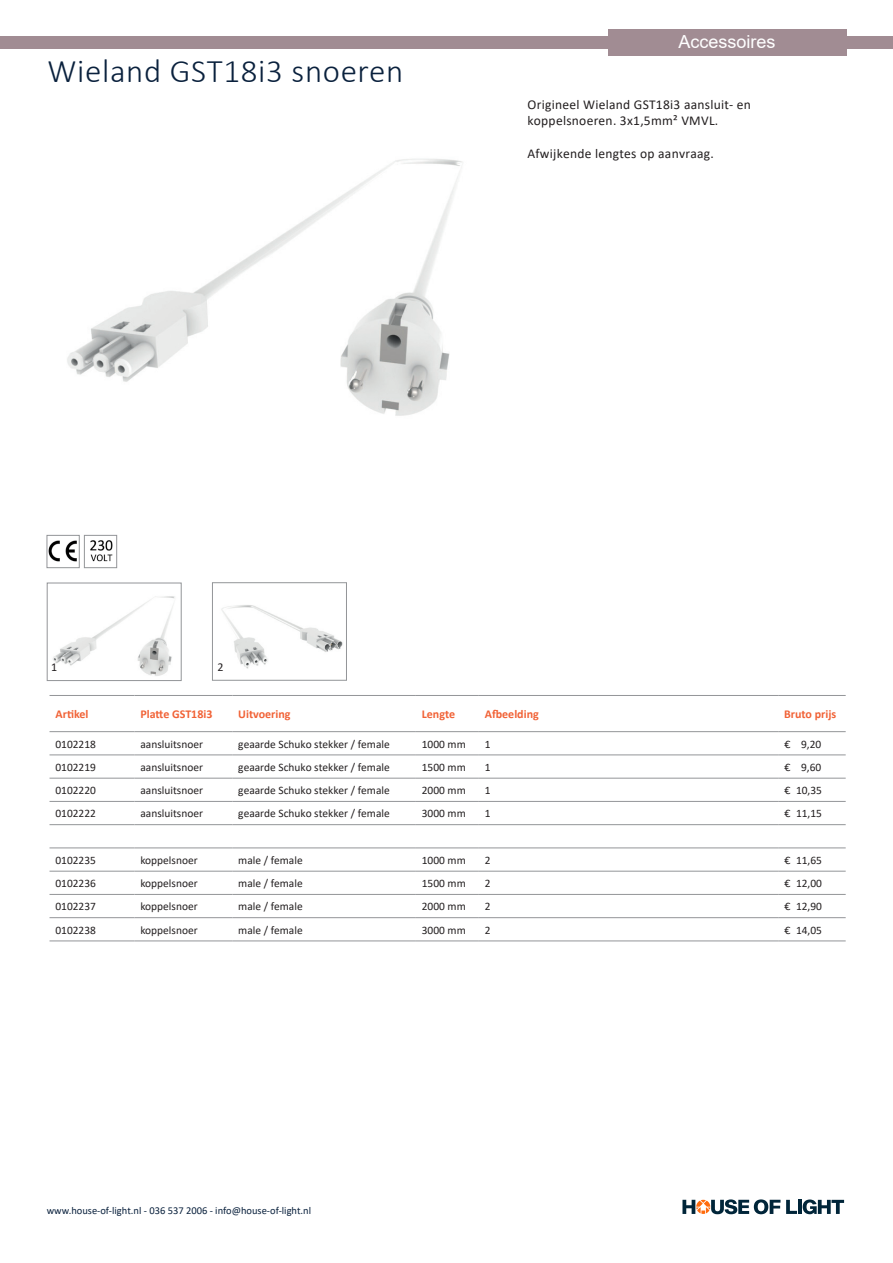
<style>
.page{position:relative;width:893px;height:1263px;background:#fff}
.page>*{position:absolute;margin:0;border:0;box-sizing:border-box;transform-origin:0 0}
.t1{font:300 33px "Calibri";letter-spacing:.02em;color:#0a213d}
.t2{font:18px "Arial";color:#fff}
.t3{font:13.5px/16.2px "Calibri";letter-spacing:.02em;color:#231f20}
.t4{font:700 12px "Calibri";color:#f16236}
.t5{font:12px "Calibri";color:#231f20}
.t6{font:11.4px "Calibri";color:#231f20}
.t7{font:10.5px "Calibri";color:#0a213d}
</style>
<div class="page">
<svg style="left:786px;top:1200px;width:11px;height:14px"></svg>
<hr style="left:798px;top:1200px;width:4px;height:14px;background:#002539">
<svg style="left:803px;top:1199px;width:41px;height:15px"></svg>
<svg style="left:682px;top:1199px;width:98px;height:15px"></svg>
<div style="left:0;top:36px;width:893px;height:13px;background:#a18c93"></div>
<div style="left:608px;top:29px;width:238px;height:26px;background:#a18c93"></div>
<img style="left:49px;top:540px;width:28px;height:22px">
<div style="left:47px;top:535px;width:32px;height:33px;border:1px solid #939598"></div>
<img style="left:90px;top:540px;width:23px;height:22px">
<div style="left:84px;top:535px;width:33px;height:33px;border:1px solid #939598"></div>
<hr style="left:50px;top:695px;width:84px;height:1px;background:#939598">
<hr style="left:134px;top:695px;width:98px;height:1px;background:#939598">
<hr style="left:232px;top:695px;width:184px;height:1px;background:#939598">
<hr style="left:416px;top:695px;width:63px;height:1px;background:#939598">
<hr style="left:479px;top:695px;width:299px;height:1px;background:#939598">
<hr style="left:778px;top:695px;width:68px;height:1px;background:#939598">
<hr style="left:50px;top:731px;width:84px;height:1px;background:#939598">
<hr style="left:134px;top:731px;width:98px;height:1px;background:#939598">
<hr style="left:232px;top:731px;width:184px;height:1px;background:#939598">
<hr style="left:416px;top:731px;width:63px;height:1px;background:#939598">
<hr style="left:479px;top:731px;width:299px;height:1px;background:#939598">
<hr style="left:778px;top:731px;width:68px;height:1px;background:#939598">
<hr style="left:50px;top:755px;width:84px;height:1px;background:#939598">
<hr style="left:134px;top:755px;width:98px;height:1px;background:#939598">
<hr style="left:232px;top:755px;width:184px;height:1px;background:#939598">
<hr style="left:416px;top:755px;width:63px;height:1px;background:#939598">
<hr style="left:479px;top:755px;width:299px;height:1px;background:#939598">
<hr style="left:778px;top:755px;width:68px;height:1px;background:#939598">
<hr style="left:50px;top:778px;width:84px;height:1px;background:#939598">
<hr style="left:134px;top:778px;width:98px;height:1px;background:#939598">
<hr style="left:232px;top:778px;width:184px;height:1px;background:#939598">
<hr style="left:416px;top:778px;width:63px;height:1px;background:#939598">
<hr style="left:479px;top:778px;width:299px;height:1px;background:#939598">
<hr style="left:778px;top:778px;width:68px;height:1px;background:#939598">
<hr style="left:50px;top:801px;width:84px;height:1px;background:#939598">
<hr style="left:134px;top:801px;width:98px;height:1px;background:#939598">
<hr style="left:232px;top:801px;width:184px;height:1px;background:#939598">
<hr style="left:416px;top:801px;width:63px;height:1px;background:#939598">
<hr style="left:479px;top:801px;width:299px;height:1px;background:#939598">
<hr style="left:778px;top:801px;width:68px;height:1px;background:#939598">
<hr style="left:50px;top:824px;width:84px;height:1px;background:#939598">
<hr style="left:134px;top:824px;width:98px;height:1px;background:#939598">
<hr style="left:232px;top:824px;width:184px;height:1px;background:#939598">
<hr style="left:416px;top:824px;width:63px;height:1px;background:#939598">
<hr style="left:479px;top:824px;width:299px;height:1px;background:#939598">
<hr style="left:778px;top:824px;width:68px;height:1px;background:#939598">
<hr style="left:50px;top:848px;width:84px;height:1px;background:#939598">
<hr style="left:134px;top:848px;width:98px;height:1px;background:#939598">
<hr style="left:232px;top:848px;width:184px;height:1px;background:#939598">
<hr style="left:416px;top:848px;width:63px;height:1px;background:#939598">
<hr style="left:479px;top:848px;width:299px;height:1px;background:#939598">
<hr style="left:778px;top:848px;width:68px;height:1px;background:#939598">
<hr style="left:50px;top:871px;width:84px;height:1px;background:#939598">
<hr style="left:134px;top:871px;width:98px;height:1px;background:#939598">
<hr style="left:232px;top:871px;width:184px;height:1px;background:#939598">
<hr style="left:416px;top:871px;width:63px;height:1px;background:#939598">
<hr style="left:479px;top:871px;width:299px;height:1px;background:#939598">
<hr style="left:778px;top:871px;width:68px;height:1px;background:#939598">
<hr style="left:50px;top:894px;width:84px;height:1px;background:#939598">
<hr style="left:134px;top:894px;width:98px;height:1px;background:#939598">
<hr style="left:232px;top:894px;width:184px;height:1px;background:#939598">
<hr style="left:416px;top:894px;width:63px;height:1px;background:#939598">
<hr style="left:479px;top:894px;width:299px;height:1px;background:#939598">
<hr style="left:778px;top:894px;width:68px;height:1px;background:#939598">
<hr style="left:50px;top:917px;width:84px;height:1px;background:#939598">
<hr style="left:134px;top:917px;width:98px;height:1px;background:#939598">
<hr style="left:232px;top:917px;width:184px;height:1px;background:#939598">
<hr style="left:416px;top:917px;width:63px;height:1px;background:#939598">
<hr style="left:479px;top:917px;width:299px;height:1px;background:#939598">
<hr style="left:778px;top:917px;width:68px;height:1px;background:#939598">
<hr style="left:50px;top:941px;width:84px;height:1px;background:#939598">
<hr style="left:134px;top:941px;width:98px;height:1px;background:#939598">
<hr style="left:232px;top:941px;width:184px;height:1px;background:#939598">
<hr style="left:416px;top:941px;width:63px;height:1px;background:#939598">
<hr style="left:479px;top:941px;width:299px;height:1px;background:#939598">
<hr style="left:778px;top:941px;width:68px;height:1px;background:#939598">
<img style="left:67px;top:159px;width:396px;height:257px">
<img style="left:221px;top:605px;width:122px;height:64px">
<div style="left:212px;top:582px;width:135px;height:99px;border:1px solid #939598"></div>
<img style="left:53px;top:596px;width:122px;height:80px">
<div style="left:47px;top:583px;width:135px;height:98px;border:1px solid #939598"></div>
<p class="t1" style="left:47px;top:50px;width:357px">Wieland GST18i3 snoeren</p>
<h2 class="t2" style="left:678px;top:29px;width:99px">Accessoires</h2>
<p class="t3" style="left:527px;top:96px;width:225px">Origineel Wieland GST18i3 aansluit- en koppelsnoeren. 3x1,5mm² VMVL.</p>
<p class="t3" style="left:527px;top:145px;width:188px">Afwijkende lengtes op aanvraag.</p>
<p class="t5" style="left:51px;top:659px;width:8px">1</p>
<p class="t5" style="left:217px;top:659px;width:8px">2</p>
<p class="t4" style="left:56px;top:706px;width:34px">Artikel</p>
<p class="t4" style="left:140px;top:706px;width:73px">Platte GST18i3</p>
<p class="t4" style="left:238px;top:706px;width:54px">Uitvoering</p>
<p class="t4" style="left:422px;top:706px;width:35px">Lengte</p>
<p class="t4" style="left:485px;top:706px;width:55px">Afbeelding</p>
<p class="t4" style="left:784px;top:706px;width:54px">Bruto prijs</p>
<p class="t6" style="left:56px;top:736px;width:42px">0102218</p>
<p class="t6" style="left:140px;top:736px;width:64px">aansluitsnoer</p>
<p class="t6" style="left:238px;top:736px;width:153px">geaarde Schuko stekker / female</p>
<p class="t6" style="left:422px;top:736px;width:45px">1000 mm</p>
<p class="t6" style="left:485px;top:736px;width:7px">1</p>
<p class="t6" style="left:784px;top:736px;width:39px">€ 9,20</p>
<p class="t6" style="left:56px;top:759px;width:42px">0102219</p>
<p class="t6" style="left:140px;top:759px;width:64px">aansluitsnoer</p>
<p class="t6" style="left:238px;top:759px;width:153px">geaarde Schuko stekker / female</p>
<p class="t6" style="left:422px;top:759px;width:45px">1500 mm</p>
<p class="t6" style="left:485px;top:759px;width:7px">1</p>
<p class="t6" style="left:784px;top:759px;width:39px">€ 9,60</p>
<p class="t6" style="left:56px;top:782px;width:42px">0102220</p>
<p class="t6" style="left:140px;top:782px;width:64px">aansluitsnoer</p>
<p class="t6" style="left:238px;top:782px;width:153px">geaarde Schuko stekker / female</p>
<p class="t6" style="left:422px;top:782px;width:45px">2000 mm</p>
<p class="t6" style="left:485px;top:782px;width:7px">1</p>
<p class="t6" style="left:784px;top:782px;width:39px">€ 10,35</p>
<p class="t6" style="left:56px;top:806px;width:42px">0102222</p>
<p class="t6" style="left:140px;top:806px;width:64px">aansluitsnoer</p>
<p class="t6" style="left:238px;top:806px;width:153px">geaarde Schuko stekker / female</p>
<p class="t6" style="left:422px;top:806px;width:45px">3000 mm</p>
<p class="t6" style="left:485px;top:806px;width:7px">1</p>
<p class="t6" style="left:784px;top:806px;width:39px">€ 11,15</p>
<p class="t6" style="left:56px;top:852px;width:42px">0102235</p>
<p class="t6" style="left:140px;top:852px;width:59px">koppelsnoer</p>
<p class="t6" style="left:238px;top:852px;width:66px">male / female</p>
<p class="t6" style="left:422px;top:852px;width:45px">1000 mm</p>
<p class="t6" style="left:485px;top:852px;width:7px">2</p>
<p class="t6" style="left:784px;top:852px;width:39px">€ 11,65</p>
<p class="t6" style="left:56px;top:875px;width:42px">0102236</p>
<p class="t6" style="left:140px;top:875px;width:59px">koppelsnoer</p>
<p class="t6" style="left:238px;top:875px;width:66px">male / female</p>
<p class="t6" style="left:422px;top:875px;width:45px">1500 mm</p>
<p class="t6" style="left:485px;top:875px;width:7px">2</p>
<p class="t6" style="left:784px;top:875px;width:39px">€ 12,00</p>
<p class="t6" style="left:56px;top:899px;width:42px">0102237</p>
<p class="t6" style="left:140px;top:899px;width:59px">koppelsnoer</p>
<p class="t6" style="left:238px;top:899px;width:66px">male / female</p>
<p class="t6" style="left:422px;top:899px;width:45px">2000 mm</p>
<p class="t6" style="left:485px;top:899px;width:7px">2</p>
<p class="t6" style="left:784px;top:899px;width:39px">€ 12,90</p>
<p class="t6" style="left:56px;top:922px;width:42px">0102238</p>
<p class="t6" style="left:140px;top:922px;width:59px">koppelsnoer</p>
<p class="t6" style="left:238px;top:922px;width:66px">male / female</p>
<p class="t6" style="left:422px;top:922px;width:45px">3000 mm</p>
<p class="t6" style="left:485px;top:922px;width:7px">2</p>
<p class="t6" style="left:784px;top:922px;width:39px">€ 14,05</p>
<p class="t7" style="left:47px;top:1203px;width:266px">www.house-of-light.nl - 036 537 2006 - info@house-of-light.nl</p>
</div>
